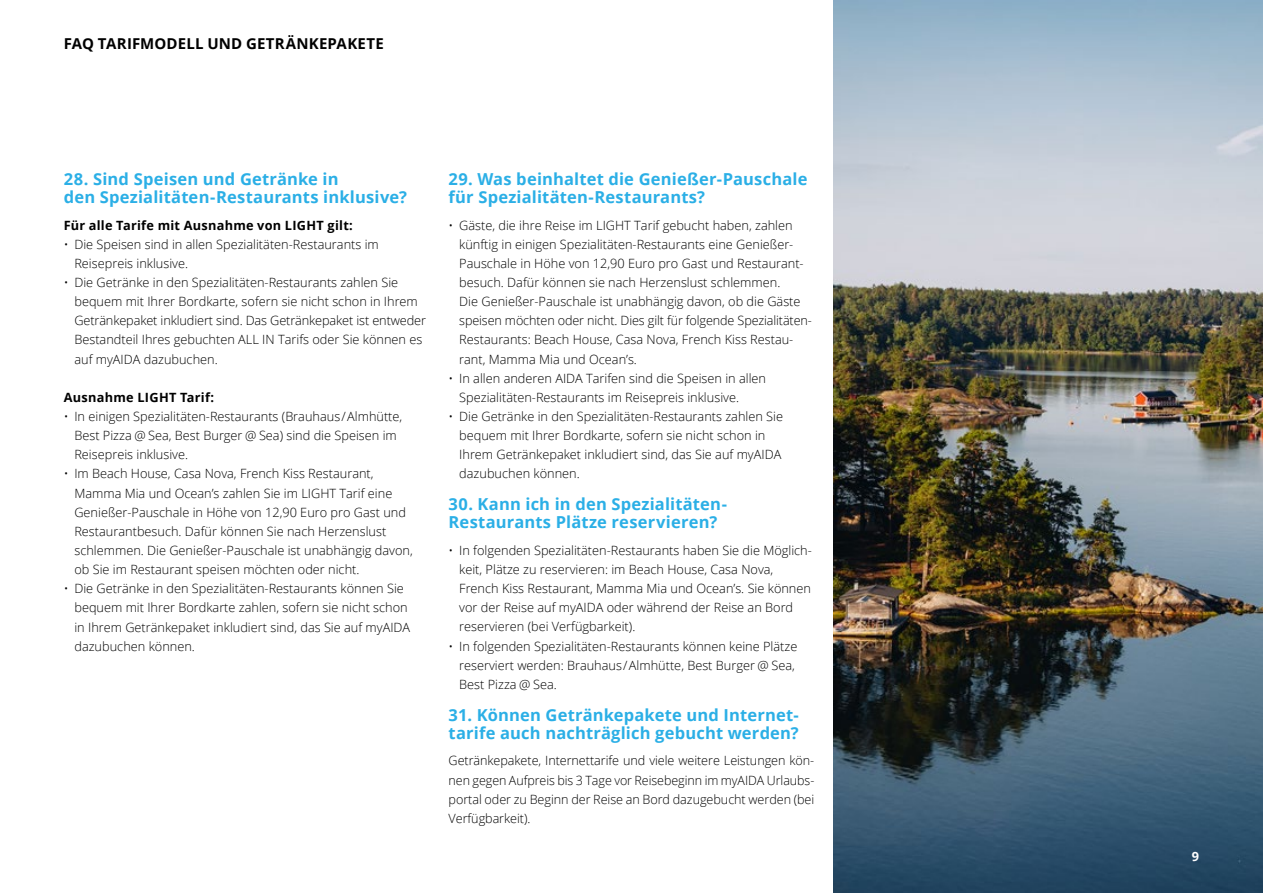
<style>
.page{position:relative;width:1263px;height:893px;background:#fff}
.page>*{position:absolute;margin:0;border:0;box-sizing:border-box;transform-origin:0 0}
.t1{font:700 16.5px/18px "Open Sans";letter-spacing:.01em;color:#2bafe6}
.t2{font:700 15px "Open Sans";letter-spacing:.01em;color:#000}
.t3{font:300 12.75px/19.2px "Open Sans";color:#000}
.t4{font:700 12.75px "Open Sans";letter-spacing:.02em;color:#000}
.t5{font:700 12.75px "Open Sans";color:#fff}
</style>
<div class="page">
<img style="left:833px;top:0;width:430px;height:893px">
<p class="t2" style="left:64px;top:33px;width:321px">FAQ TARIFMODELL UND GETRÄNKEPAKETE</p>
<p class="t1" style="left:64px;top:169px;width:345px">28. Sind Speisen und Getränke in<br>den Spezialitäten-Restaurants inklusive?</p>
<p class="t4" style="left:64px;top:216px;width:291px">Für alle Tarife mit Ausnahme von LIGHT gilt:</p>
<p class="t3" style="left:74px;top:234px;width:306px;text-indent:-11px">• Die Speisen sind in allen Spezialitäten-Restaurants im<br>Reisepreis inklusive.</p>
<p class="t3" style="left:74px;top:272px;width:353px;text-indent:-11px">• Die Getränke in den Spezialitäten-Restaurants zahlen Sie bequem mit Ihrer Bordkarte, sofern sie nicht schon in Ihrem Getränkepaket inkludiert sind. Das Getränkepaket ist entweder Bestandteil Ihres gebuchten ALL IN Tarifs oder Sie können es auf myAIDA dazubuchen.</p>
<p class="t4" style="left:64px;top:388px;width:152px">Ausnahme LIGHT Tarif:</p>
<p class="t3" style="left:74px;top:406px;width:329px;text-indent:-11px">• In einigen Spezialitäten-Restaurants (Brauhaus / Almhütte,<br>Best Pizza @ Sea, Best Burger @ Sea) sind die Speisen im<br>Reisepreis inklusive.</p>
<p class="t3" style="left:74px;top:464px;width:340px;text-indent:-11px">• Im Beach House, Casa Nova, French Kiss Restaurant, Mamma Mia und Ocean’s zahlen Sie im LIGHT Tarif eine Genießer-Pauschale in Höhe von 12,90 Euro pro Gast und Restaurantbesuch. Dafür können Sie nach Herzenslust schlemmen. Die Genießer-Pauschale ist unabhängig davon, ob Sie im Restaurant speisen möchten oder nicht.</p>
<p class="t3" style="left:74px;top:579px;width:337px;text-indent:-11px">• Die Getränke in den Spezialitäten-Restaurants können Sie bequem mit Ihrer Bordkarte zahlen, sofern sie nicht schon in Ihrem Getränkepaket inkludiert sind, das Sie auf myAIDA dazubuchen können.</p>
<p class="t1" style="left:449px;top:169px;width:360px">29. Was beinhaltet die Genießer-Pauschale für Spezialitäten-Restaurants?</p>
<p class="t3" style="left:459px;top:215px;width:352px;text-indent:-11px">• Gäste, die ihre Reise im LIGHT Tarif gebucht haben, zahlen künftig in einigen Spezialitäten-Restaurants eine Genießer-Pauschale in Höhe von 12,90 Euro pro Gast und Restaurant&shy;besuch. Dafür können sie nach Herzenslust schlemmen.<br>Die Genießer-Pauschale ist unabhängig davon, ob die Gäste speisen möchten oder nicht. Dies gilt für folgende Spezialitäten-- Restaurants: Beach House, Casa Nova, French Kiss Restau&shy;rant, Mamma Mia und Ocean’s.</p>
<p class="t3" style="left:459px;top:368px;width:308px;text-indent:-11px">• In allen anderen AIDA Tarifen sind die Speisen in allen<br>Spezialitäten-Restaurants im Reisepreis inklusive.</p>
<p class="t3" style="left:459px;top:406px;width:325px;text-indent:-11px">• Die Getränke in den Spezialitäten-Restaurants zahlen Sie bequem mit Ihrer Bordkarte, sofern sie nicht schon in Ihrem Getränkepaket inkludiert sind, das Sie auf myAIDA dazubuchen können.</p>
<p class="t1" style="left:449px;top:495px;width:280px">30. Kann ich in den Spezialitäten-<br>Restaurants Plätze reservieren?</p>
<p class="t3" style="left:459px;top:540px;width:354px;text-indent:-11px">• In folgenden Spezialitäten-Restaurants haben Sie die Möglich&shy;keit, Plätze zu reservieren: im Beach House, Casa Nova, French Kiss Restaurant, Mamma Mia und Ocean’s. Sie können vor der Reise auf myAIDA oder während der Reise an Bord reservieren (bei Verfügbarkeit).</p>
<p class="t3" style="left:459px;top:636px;width:340px;text-indent:-11px">• In folgenden Spezialitäten-Restaurants können keine Plätze reserviert werden: Brauhaus / Almhütte, Best Burger @ Sea,<br>Best Pizza @ Sea.</p>
<p class="t1" style="left:449px;top:705px;width:352px">31. Können Getränkepakete und Internet&shy;tarife auch nachträglich gebucht werden?</p>
<p class="t3" style="left:449px;top:751px;width:367px;text-align:justify">Getränkepakete, Internettarife und viele weitere Leistungen kön&shy;nen gegen Aufpreis bis 3 Tage vor Reisebeginn im myAIDA Urlaubs&shy;portal oder zu Beginn der Reise an Bord dazugebucht werden (bei Verfügbarkeit).</p>
<p class="t5" style="left:1192px;top:847px;width:9px">9</p>
</div>
